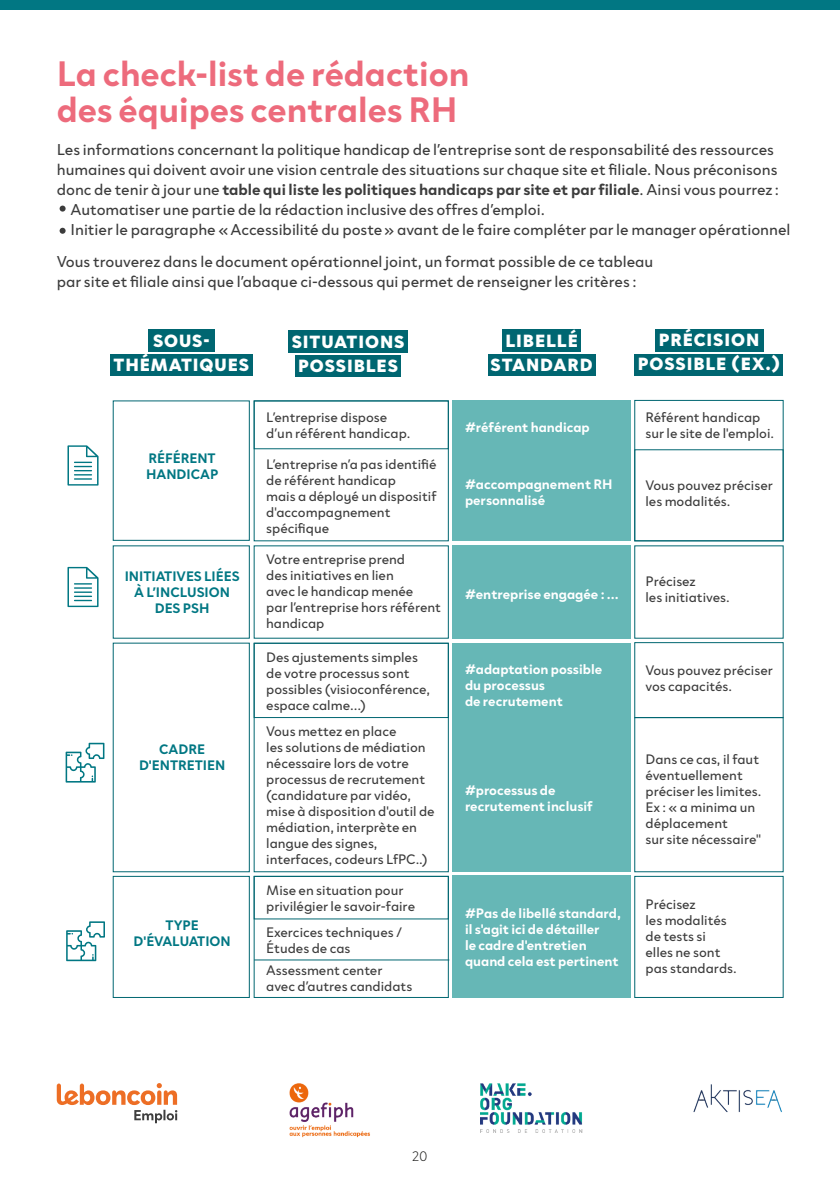
<style>
.page{position:relative;width:840px;height:1191px;background:#fff}
.page>*{position:absolute;margin:0;border:0;box-sizing:border-box;transform-origin:0 0}
.t1{font:700 36px/36px "PSM";color:#ed6b7c}
.t2{font:900 18px "PSM";letter-spacing:.05em;color:#fff}
.t3{font:16px/20px "PSM";color:#3c3c3c}
.t4{font:14px/16px "PSM";color:#3c3c3c}
.t5{font:700 14px "PSM";color:#fff}
.t6{font:700 14px/16px "PSM";color:#017783}
.t7{font:300 14px "PSM";color:#1d1d1b}
.s1{font-weight:700}
</style>
<div class="page">
<img style="left:480px;top:1083px;width:102px;height:49px">
<img style="left:289px;top:1083px;width:81px;height:55px">
<img style="left:693px;top:1084px;width:89px;height:29px">
<svg style="left:57px;top:1083px;width:120px;height:40px"></svg>
<svg style="left:66px;top:742px;width:38px;height:40px"></svg>
<svg style="left:66px;top:921px;width:39px;height:40px"></svg>
<svg style="left:60px;top:206px;width:6px;height:6px"></svg>
<svg style="left:60px;top:228px;width:6px;height:6px"></svg>
<div style="left:654px;top:329px;width:109px;height:23px;background:#006671"></div>
<div style="left:502px;top:329px;width:78px;height:23px;background:#006671"></div>
<div style="left:288px;top:330px;width:119px;height:23px;background:#006671"></div>
<div style="left:148px;top:329px;width:66px;height:23px;background:#006671"></div>
<div style="left:634px;top:354px;width:147px;height:21px;background:#006671"></div>
<div style="left:487px;top:354px;width:108px;height:22px;background:#006671"></div>
<div style="left:295px;top:355px;width:105px;height:21px;background:#006671"></div>
<div style="left:110px;top:354px;width:142px;height:22px;background:#006671"></div>
<div style="left:634px;top:400px;width:149px;height:141px;border:1px solid #006671"></div>
<div style="left:452px;top:400px;width:178px;height:141px;background:#66b7b6"></div>
<div style="left:452px;top:545px;width:178px;height:93px;background:#66b7b6"></div>
<div style="left:452px;top:642px;width:178px;height:74px;background:#66b7b6"></div>
<div style="left:452px;top:711px;width:178px;height:160px;background:#66b7b6"></div>
<div style="left:452px;top:876px;width:178px;height:122px;background:#66b7b6"></div>
<div style="left:634px;top:449px;width:149px;height:92px;border:1px solid #006671"></div>
<div style="left:253px;top:400px;width:195px;height:141px;border:1px solid #006671"></div>
<div style="left:113px;top:400px;width:137px;height:141px;border:1px solid #006671"></div>
<div style="left:113px;top:876px;width:137px;height:122px;border:1px solid #006671"></div>
<div style="left:113px;top:642px;width:137px;height:230px;border:1px solid #006671"></div>
<div style="left:253px;top:876px;width:195px;height:122px;border:1px solid #006671"></div>
<div style="left:253px;top:643px;width:195px;height:75px;border:1px solid #006671"></div>
<div style="left:253px;top:876px;width:195px;height:43px;border:1px solid #006671"></div>
<div style="left:634px;top:642px;width:149px;height:76px;border:1px solid #006671"></div>
<div style="left:634px;top:876px;width:149px;height:122px;border:1px solid #006671"></div>
<div style="left:0;top:0;width:839px;height:10px;background:#017783"></div>
<hr style="left:254px;top:959px;width:195px;height:1px;background:#006671">
<svg style="left:67px;top:445px;width:31px;height:40px"></svg>
<svg style="left:67px;top:567px;width:31px;height:40px"></svg>
<p class="t1" style="left:57px;top:56px;width:414px">La check-list de rédaction des équipes centrales RH</p>
<p class="t3" style="left:57px;top:139px;width:723px">Les informations concernant la politique handicap de l’entreprise sont de responsabilité des ressources humaines qui doivent avoir une vision centrale des situations sur chaque site et filiale. Nous préconisons donc de tenir à jour une <span class="s1">table qui liste les politiques handicaps par site et par filiale</span>. Ainsi vous pourrez :</p>
<p class="t3" style="left:70px;top:199px;width:476px">Automatiser une partie de la rédaction inclusive des offres d’emploi.</p>
<p class="t3" style="left:70px;top:219px;width:721px">Initier le paragraphe «Accessibilité du poste» avant de le faire compléter par le manager opérationnel</p>
<p class="t3" style="left:57px;top:251px;width:598px">Vous trouverez dans le document opérationnel joint, un format possible de ce tableau</p>
<p class="t3" style="left:57px;top:271px;width:581px">par site et filiale ainsi que l’abaque ci-dessous qui permet de renseigner les critères :</p>
<p class="t2" style="left:658px;top:328px;width:102px">PRÉCISION</p>
<p class="t2" style="left:637px;top:352px;width:144px">POSSIBLE (EX.)</p>
<p class="t2" style="left:505px;top:330px;width:74px">LIBELLÉ</p>
<p class="t2" style="left:490px;top:354px;width:103px">STANDARD</p>
<p class="t2" style="left:153px;top:329px;width:58px">SOUS-</p>
<p class="t2" style="left:113px;top:353px;width:137px">THÉMATIQUES</p>
<p class="t2" style="left:291px;top:330px;width:114px">SITUATIONS</p>
<p class="t2" style="left:298px;top:354px;width:101px">POSSIBLES</p>
<p class="t6" style="left:146px;top:450px;width:74px">RÉFÉRENT<br>HANDICAP</p>
<p class="t6" style="left:125px;top:568px;width:116px">INITIATIVES LIÉES</p>
<p class="t6" style="left:134px;top:584px;width:97px">À L’INCLUSION</p>
<p class="t6" style="left:155px;top:600px;width:56px">DES PSH</p>
<p class="t6" style="left:139px;top:741px;width:88px;text-align:center">CADRE<br>D'ENTRETIEN</p>
<p class="t6" style="left:165px;top:917px;width:35px">TYPE</p>
<p class="t6" style="left:133px;top:933px;width:99px">D'ÉVALUATION</p>
<p class="t4" style="left:266px;top:409px;width:122px">L’entreprise dispose</p>
<p class="t4" style="left:266px;top:425px;width:146px">d’un référent handicap.</p>
<p class="t4" style="left:266px;top:456px;width:172px">L’entreprise n’a pas identifié</p>
<p class="t4" style="left:266px;top:472px;width:131px">de référent handicap</p>
<p class="t4" style="left:266px;top:488px;width:172px">mais a déployé un dispositif</p>
<p class="t4" style="left:266px;top:504px;width:126px">d'accompagnement</p>
<p class="t4" style="left:266px;top:520px;width:64px">spécifique</p>
<p class="t4" style="left:266px;top:551px;width:140px">Votre entreprise prend</p>
<p class="t4" style="left:266px;top:567px;width:129px">des initiatives en lien</p>
<p class="t4" style="left:266px;top:583px;width:148px">avec le handicap menée</p>
<p class="t4" style="left:266px;top:599px;width:176px">par l’entreprise hors référent</p>
<p class="t4" style="left:266px;top:615px;width:60px">handicap</p>
<p class="t4" style="left:266px;top:649px;width:153px">Des ajustements simples</p>
<p class="t4" style="left:266px;top:665px;width:145px">de votre processus sont</p>
<p class="t4" style="left:266px;top:681px;width:165px">possibles (visioconférence,</p>
<p class="t4" style="left:266px;top:697px;width:101px">espace calme…)</p>
<p class="t4" style="left:266px;top:722px;width:132px">Vous mettez en place</p>
<p class="t4" style="left:266px;top:738px;width:161px">les solutions de médiation</p>
<p class="t4" style="left:266px;top:754px;width:144px">nécessaire lors de votre</p>
<p class="t4" style="left:266px;top:770px;width:160px">processus de recrutement</p>
<p class="t4" style="left:266px;top:786px;width:146px">(candidature par vidéo,</p>
<p class="t4" style="left:266px;top:802px;width:170px">mise à disposition d'outil de</p>
<p class="t4" style="left:266px;top:818px;width:152px">médiation, interprète en</p>
<p class="t4" style="left:266px;top:834px;width:163px">langue des signes, interfaces, codeurs LfPC..)</p>
<p class="t4" style="left:266px;top:882px;width:139px">Mise en situation pour</p>
<p class="t4" style="left:266px;top:898px;width:150px">privilégier le savoir-faire</p>
<p class="t4" style="left:266px;top:924px;width:137px">Exercices techniques /</p>
<p class="t4" style="left:266px;top:940px;width:86px">Études de cas</p>
<p class="t4" style="left:266px;top:962px;width:118px">Assessment center</p>
<p class="t4" style="left:266px;top:978px;width:147px">avec d’autres candidats</p>
<p class="t5" style="left:464px;top:418px;width:126px">#référent handicap</p>
<p class="t5" style="left:464px;top:476px;width:149px">#accompagnement RH</p>
<p class="t5" style="left:464px;top:492px;width:82px">personnalisé</p>
<p class="t5" style="left:464px;top:585px;width:155px">#entreprise engagée : ...</p>
<p class="t5" style="left:464px;top:661px;width:139px">#adaptation possible</p>
<p class="t5" style="left:464px;top:677px;width:82px">du processus</p>
<p class="t5" style="left:464px;top:693px;width:99px">de recrutement</p>
<p class="t5" style="left:464px;top:781px;width:92px">#processus de</p>
<p class="t5" style="left:464px;top:797px;width:129px">recrutement inclusif</p>
<p class="t5" style="left:464px;top:904px;width:157px">#Pas de libellé standard,</p>
<p class="t5" style="left:464px;top:920px;width:136px">il s'agit ici de détailler</p>
<p class="t5" style="left:464px;top:936px;width:123px">le cadre d'entretien</p>
<p class="t5" style="left:464px;top:952px;width:155px">quand cela est pertinent</p>
<p class="t4" style="left:645px;top:409px;width:116px">Référent handicap</p>
<p class="t4" style="left:645px;top:425px;width:130px">sur le site de l'emploi.</p>
<p class="t4" style="left:645px;top:477px;width:129px">Vous pouvez préciser</p>
<p class="t4" style="left:645px;top:493px;width:86px">les modalités.</p>
<p class="t4" style="left:645px;top:573px;width:52px">Précisez</p>
<p class="t4" style="left:645px;top:589px;width:86px">les initiatives.</p>
<p class="t4" style="left:645px;top:662px;width:129px">Vous pouvez préciser</p>
<p class="t4" style="left:645px;top:678px;width:88px">vos capacités.</p>
<p class="t4" style="left:645px;top:751px;width:115px">Dans ce cas, il faut</p>
<p class="t4" style="left:645px;top:767px;width:99px">éventuellement</p>
<p class="t4" style="left:645px;top:783px;width:117px">préciser les limites.</p>
<p class="t4" style="left:645px;top:799px;width:111px">Ex : « a minima un</p>
<p class="t4" style="left:645px;top:815px;width:84px">déplacement</p>
<p class="t4" style="left:645px;top:831px;width:117px">sur site nécessaire"</p>
<p class="t4" style="left:645px;top:895px;width:52px">Précisez</p>
<p class="t4" style="left:645px;top:911px;width:83px">les modalités</p>
<p class="t4" style="left:645px;top:927px;width:62px">de tests si</p>
<p class="t4" style="left:645px;top:943px;width:76px">elles ne sont</p>
<p class="t4" style="left:645px;top:959px;width:93px">pas standards.</p>
<p class="t7" style="left:412px;top:1148px;width:17px">20</p>
</div>
